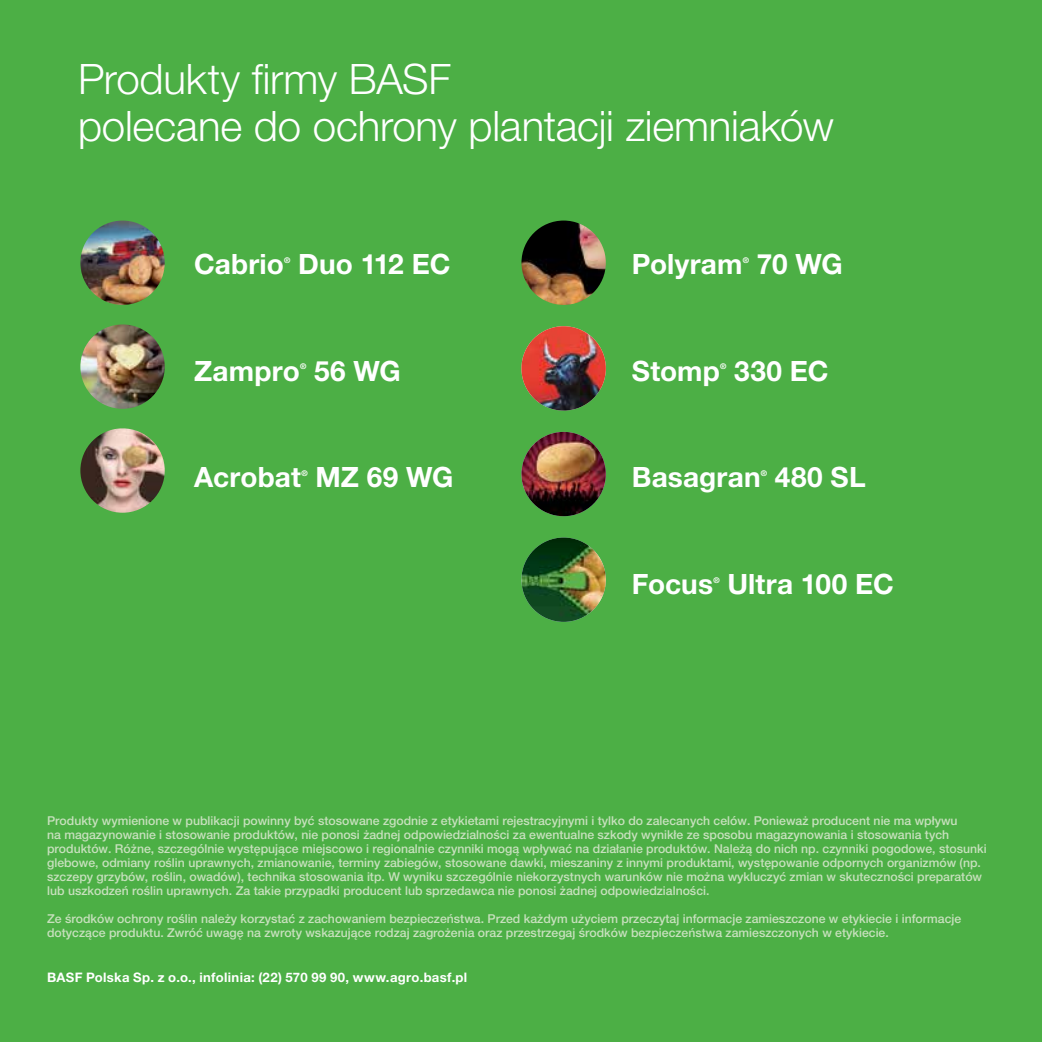
<style>
.page{position:relative;width:1042px;height:1042px;background:#4caf45}
.page>*{position:absolute;margin:0;border:0;box-sizing:border-box;transform-origin:0 0}
.t1{font:300 42px/47.2px "Helvetica Neue LT Pro";letter-spacing:-.005em;color:#fff}
.t2{font:700 28px "Helvetica Neue LT Pro";letter-spacing:.005em;color:#fff}
.t3{font:700 13.12px "Helvetica Neue LT Pro";letter-spacing:.025em;color:#fff}
.t4{font:500 12.25px/14px "Helvetica Neue LT Pro";color:#c7e0bd}
.t5{font:700 7.88px "Helvetica Neue LT Pro";color:#fff}
</style>
<div class="page">
<img style="left:80px;top:221px;width:85px;height:84px;border-radius:42px">
<img style="left:80px;top:324px;width:85px;height:85px;border-radius:42px">
<img style="left:80px;top:428px;width:85px;height:85px;border-radius:42px">
<img style="left:521px;top:326px;width:85px;height:85px;border-radius:42px">
<img style="left:521px;top:221px;width:85px;height:84px;border-radius:42px">
<img style="left:521px;top:432px;width:85px;height:84px;border-radius:42px">
<img style="left:521px;top:537px;width:85px;height:85px;border-radius:42px">
<h1 class="t1" style="left:78px;top:54px;width:757px">Produkty firmy BASF<br>polecane do ochrony plantacji ziemniaków</h1>
<h2 class="t2" style="left:194px;top:247px;width:91px">Cabrio</h2>
<p class="t5" style="left:284px;top:255px;width:8px">®</p>
<h2 class="t2" style="left:298px;top:247px;width:154px">Duo 112 EC</h2>
<h2 class="t2" style="left:632px;top:247px;width:112px">Polyram</h2>
<p class="t5" style="left:743px;top:255px;width:8px">®</p>
<h2 class="t2" style="left:757px;top:247px;width:87px">70 WG</h2>
<h2 class="t2" style="left:194px;top:353px;width:107px">Zampro</h2>
<p class="t5" style="left:300px;top:362px;width:8px">®</p>
<h2 class="t2" style="left:314px;top:353px;width:88px">56 WG</h2>
<h2 class="t2" style="left:632px;top:353px;width:90px">Stomp</h2>
<p class="t5" style="left:720px;top:362px;width:8px">®</p>
<h2 class="t2" style="left:734px;top:353px;width:96px">330 EC</h2>
<h2 class="t2" style="left:194px;top:460px;width:108px">Acrobat</h2>
<p class="t5" style="left:301px;top:468px;width:8px">®</p>
<h2 class="t2" style="left:315px;top:460px;width:140px">MZ 69 WG</h2>
<h2 class="t2" style="left:632px;top:460px;width:130px">Basagran</h2>
<p class="t5" style="left:761px;top:468px;width:8px">®</p>
<h2 class="t2" style="left:775px;top:460px;width:92px">480 SL</h2>
<h2 class="t2" style="left:632px;top:567px;width:83px">Focus</h2>
<p class="t5" style="left:713px;top:575px;width:8px">®</p>
<h2 class="t2" style="left:727px;top:567px;width:168px">Ultra 100 EC</h2>
<p class="t4" style="left:47px;top:813px;width:941px">Produkty wymienione w publikacji powinny być stosowane zgodnie z etykietami rejestracyjnymi i tylko do zalecanych celów. Ponieważ producent nie ma wpływu<br>na magazynowanie i stosowanie produktów, nie ponosi żadnej odpowiedzialności za ewentualne szkody wynikłe ze sposobu magazynowania i stosowania tych produktów. Różne, szczególnie występujące miejscowo i regionalnie czynniki mogą wpływać na działanie produktów. Należą do nich np. czynniki pogodowe, stosunki glebowe, odmiany roślin uprawnych, zmianowanie, terminy zabiegów, stosowane dawki, mieszaniny z innymi produktami, występowanie odpornych organizmów (np. szczepy grzybów, roślin, owadów), technika stosowania itp. W wyniku szczególnie niekorzystnych warunków nie można wykluczyć zmian w skuteczności preparatów lub uszkodzeń roślin uprawnych. Za takie przypadki producent lub sprzedawca nie ponosi żadnej odpowiedzialności.</p>
<p class="t4" style="left:47px;top:911px;width:915px">Ze środków ochrony roślin należy korzystać z zachowaniem bezpieczeństwa. Przed każdym użyciem przeczytaj informacje zamieszczone w etykiecie i informacje dotyczące produktu. Zwróć uwagę na zwroty wskazujące rodzaj zagrożenia oraz przestrzegaj środków bezpieczeństwa zamieszczonych w etykiecie.</p>
<p class="t3" style="left:47px;top:969px;width:422px">BASF Polska Sp. z o.o., infolinia: (22) 570 99 90, www.agro.basf.pl</p>
</div>
